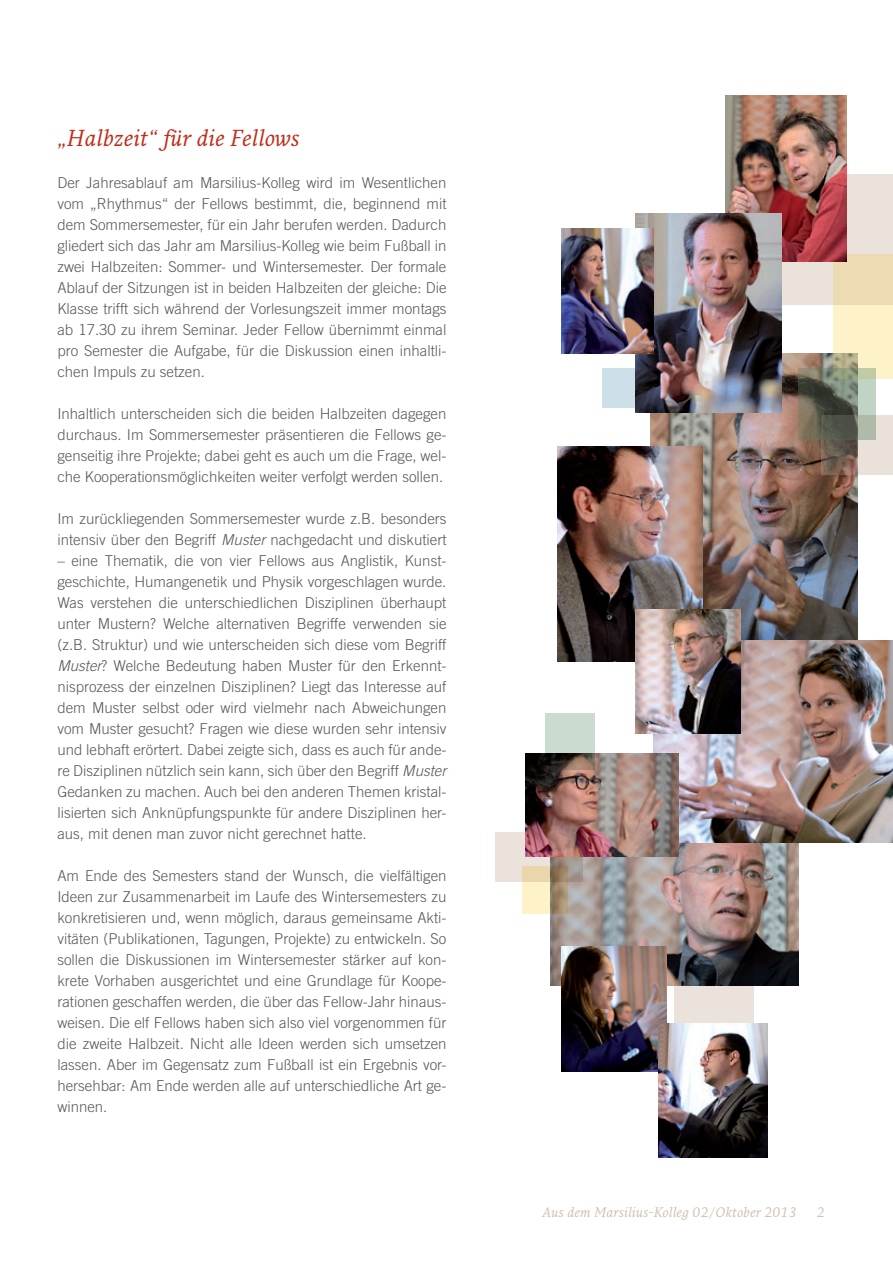
<style>
.page{position:relative;width:893px;height:1263px;background:#fff}
.page>*{position:absolute;margin:0;border:0;box-sizing:border-box;transform-origin:0 0}
.t1{font:italic 22.5px "Fresco Pro";color:#c02d19}
.t2{font:300 15px/21px "Trade Gothic";color:#57585a;text-align:justify}
.t3{font:italic 13.5px "Fresco Pro";color:#d0c0b1}
.s1{font-style:italic}
</style>
<div class="page">
<img style="left:550px;top:843px;width:248px;height:142px">
<img style="left:651px;top:353px;width:206px;height:287px">
<svg style="left:495px;top:832px;width:88px;height:49px;fill:#ebe3db"></svg>
<img style="left:558px;top:446px;width:145px;height:216px">
<img style="left:653px;top:640px;width:240px;height:203px">
<img style="left:636px;top:609px;width:104px;height:125px">
<img style="left:562px;top:946px;width:104px;height:125px">
<div style="left:602px;top:368px;width:50px;height:39px;background:#cde0ea"></div>
<img style="left:525px;top:754px;width:153px;height:103px">
<svg style="left:523px;top:866px;width:45px;height:48px"></svg>
<div style="left:766px;top:174px;width:127px;height:131px;background:#ebe3db"></div>
<svg style="left:833px;top:254px;width:60px;height:125px;fill:#fef2c9"></svg>
<svg style="left:798px;top:368px;width:78px;height:72px"></svg>
<svg style="left:821px;top:415px;width:72px;height:59px"></svg>
<svg style="left:545px;top:713px;width:50px;height:57px;fill:#cbdbcf"></svg>
<svg style="left:674px;top:956px;width:80px;height:68px;fill:#ebe3db"></svg>
<img style="left:725px;top:96px;width:122px;height:166px">
<img style="left:658px;top:1024px;width:110px;height:133px">
<img style="left:636px;top:213px;width:145px;height:199px">
<img style="left:562px;top:228px;width:91px;height:125px">
<h1 class="t1" style="left:57px;top:123px;width:244px">„Halbzeit“ für die Fellows</h1>
<p class="t2" style="left:57px;top:171px;width:391px">Der Jahresablauf am Marsilius-Kolleg wird im Wesentlichen vom „Rhythmus“ der Fellows bestimmt, die, beginnend mit dem Sommersemester, für ein Jahr berufen werden. Dadurch gliedert sich das Jahr am Marsilius-Kolleg wie beim Fußball in zwei Halbzeiten: Sommer- und Wintersemester. Der formale Ablauf der Sitzungen ist in beiden Halbzeiten der gleiche: Die Klasse trifft sich während der Vorlesungszeit immer montags ab 17.30 zu ihrem Seminar. Jeder Fellow übernimmt einmal pro Semester die Aufgabe, für die Diskussion einen inhaltli&shy;chen Impuls zu setzen.</p>
<p class="t2" style="left:57px;top:402px;width:391px">Inhaltlich unterscheiden sich die beiden Halbzeiten dagegen durchaus. Im Sommersemester präsentieren die Fellows ge&shy;genseitig ihre Projekte; dabei geht es auch um die Frage, wel&shy;che Kooperationsmöglichkeiten weiter verfolgt werden sollen.</p>
<p class="t2" style="left:57px;top:507px;width:391px">Im zurückliegenden Sommersemester wurde z.B. besonders intensiv über den Begriff <span class="s1">Muster</span> nachgedacht und diskutiert</p>
<p class="t2" style="left:57px;top:549px;width:391px">– eine Thematik, die von vier Fellows aus Anglistik, Kunst&shy;geschichte, Humangenetik und Physik vorgeschlagen wurde.<br>Was verstehen die unterschiedlichen Disziplinen überhaupt unter Mustern? Welche alternativen Begriffe verwenden sie (z.B. Struktur) und wie unterscheiden sich diese vom Begriff <span class="s1">Muster</span>? Welche Bedeutung haben Muster für den Erkennt&shy;nisprozess der einzelnen Disziplinen? Liegt das Interesse auf dem Muster selbst oder wird vielmehr nach Abweichungen vom Muster gesucht? Fragen wie diese wurden sehr intensiv und lebhaft erörtert. Dabei zeigte sich, dass es auch für ande&shy;re Disziplinen nützlich sein kann, sich über den Begriff <span class="s1">Muster </span>Gedanken zu machen. Auch bei den anderen Themen kristal&shy;lisierten sich Anknüpfungspunkte für andere Disziplinen her&shy;aus, mit denen man zuvor nicht gerechnet hatte.</p>
<p class="t2" style="left:57px;top:864px;width:391px">Am Ende des Semesters stand der Wunsch, die vielfältigen Ideen zur Zusammenarbeit im Laufe des Wintersemesters zu konkretisieren und, wenn möglich, daraus gemeinsame Akti&shy;vitäten (Publikationen, Tagungen, Projekte) zu entwickeln. So sollen die Diskussionen im Wintersemester stärker auf kon&shy;krete Vorhaben ausgerichtet und eine Grundlage für Koope&shy;rationen geschaffen werden, die über das Fellow-Jahr hinaus&shy;weisen. Die elf Fellows haben sich also viel vorgenommen für die zweite Halbzeit. Nicht alle Ideen werden sich umsetzen lassen. Aber im Gegensatz zum Fußball ist ein Ergebnis vor&shy;hersehbar: Am Ende werden alle auf unterschiedliche Art ge&shy;winnen.</p>
<p class="t3" style="left:543px;top:1203px;width:255px">Aus dem Marsilius-Kolleg 02/Oktober 2013</p>
<p class="t3" style="left:817px;top:1203px;width:10px">2</p>
</div>
